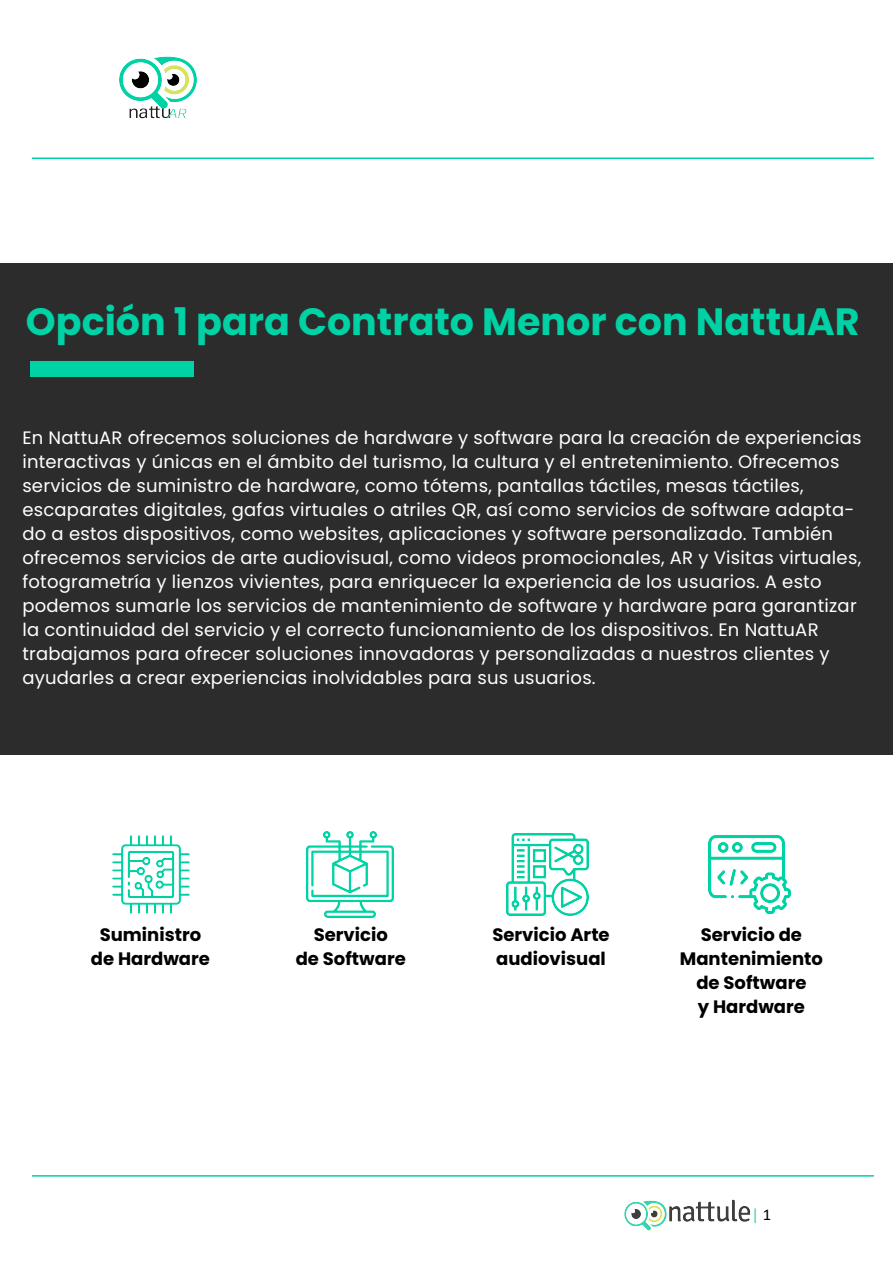
<style>
.page{position:relative;width:893px;height:1263px;background:#fff}
.page>*{position:absolute;margin:0;border:0;box-sizing:border-box;transform-origin:0 0}
.t1{font:700 38.1px "Poppins";color:#00d2a5}
.t2{font:18px/24px "Poppins";letter-spacing:.015em;color:#fff}
.t3{font:700 18px/24px "Poppins";color:#000;text-align:center}
.t4{font:16.5px "Calibri";color:#3ad3ad}
.s1{color:#000}
</style>
<div class="page">
<img style="left:119px;top:56px;width:78px;height:63px">
<img style="left:624px;top:1199px;width:127px;height:32px">
<hr style="left:32px;top:157px;width:842px;height:2px;background:#00d2a5">
<hr style="left:32px;top:1175px;width:842px;height:1px;background:#00d2a5">
<div style="left:0;top:263px;width:893px;height:492px;background:#2c2c2c"></div>
<div style="left:30px;top:361px;width:163px;height:15px;background:#00d2a5"></div>
<img style="left:112px;top:835px;width:78px;height:79px">
<img style="left:307px;top:831px;width:86px;height:87px">
<img style="left:507px;top:834px;width:81px;height:81px">
<img style="left:709px;top:835px;width:81px;height:79px">
<h1 class="t1" style="left:26px;top:299px;width:835px">Opción 1 para Contrato Menor con NattuAR</h1>
<p class="t2" style="left:22px;top:426px;width:841px">En NattuAR ofrecemos soluciones de hardware y software para la creación de experiencias interactivas y únicas en el ámbito del turismo, la cultura y el entretenimiento. Ofrecemos servicios de suministro de hardware, como tótems, pantallas táctiles, mesas táctiles, escaparates digitales, gafas virtuales o atriles QR, así como servicios de software adapta&shy;do a estos dispositivos, como websites, aplicaciones y software personalizado. También ofrecemos servicios de arte audiovisual, como videos promocionales, AR y Visitas virtuales, fotogrametría y lienzos vivientes, para enriquecer la experiencia de los usuarios. A esto podemos sumarle los servicios de mantenimiento de software y hardware para garantizar la continuidad del servicio y el correcto funcionamiento de los dispositivos. En NattuAR trabajamos para ofrecer soluciones innovadoras y personalizadas a nuestros clientes y ayudarles a crear experiencias inolvidables para sus usuarios.</p>
<p class="t3" style="left:91px;top:923px;width:121px">Suministro de Hardware</p>
<p class="t3" style="left:296px;top:923px;width:112px">Servicio<br>de Software</p>
<p class="t3" style="left:492px;top:923px;width:119px;text-align:left">Servicio Arte audiovisual</p>
<p class="t3" style="left:680px;top:923px;width:145px">Servicio de<br>Mantenimiento de Software<br>y Hardware</p>
<p class="t4" style="left:752px;top:1203px;width:21px">|<span class="s1">1</span></p>
</div>
